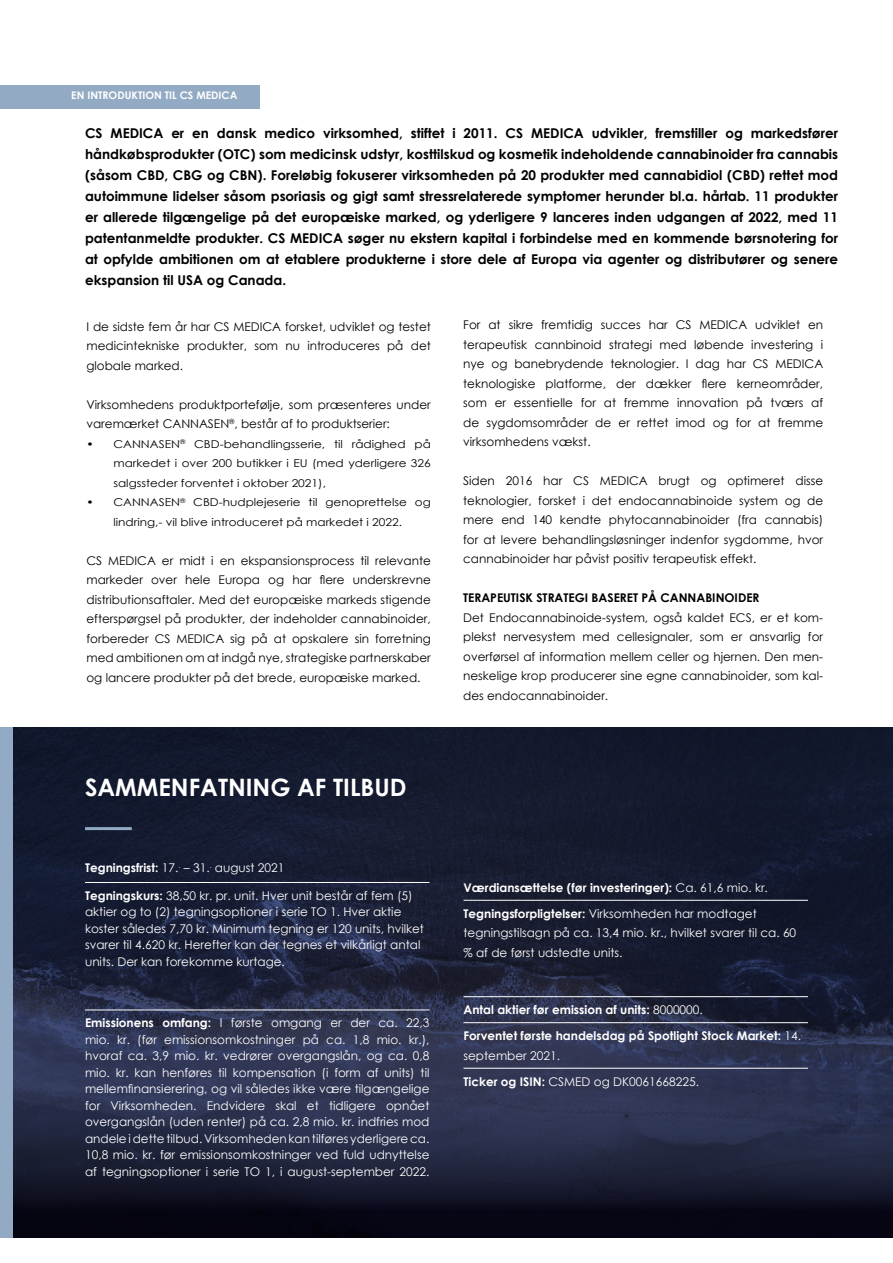
<style>
.page{position:relative;width:893px;height:1263px;background:#fff}
.page>*{position:absolute;margin:0;border:0;box-sizing:border-box;transform-origin:0 0}
.t1{font:700 24px "Century Gothic";color:#fff}
.t2{font:700 13.5px/21px "Century Gothic";color:#000;text-align:justify}
.t3{font:12px/19.5px "Century Gothic";color:#000;text-align:justify}
.t4{font:12px/16.5px "Century Gothic";color:#fff}
.t5{font:700 12px/26px "Century Gothic";color:#fff}
.t6{font:700 12px "Century Gothic";color:#000}
.t7{font:10.8px/19.5px "Century Gothic";color:#000;text-align:justify;scale:1.11 1}
.t8{font:700 10.5px "Century Gothic";color:#fff}
.s1{font-weight:700}
.s2{font-weight:400}
</style>
<div class="page">
<svg style="left:13px;top:727px;width:880px;height:510px;background:#1c2138"></svg>
<hr style="left:85px;top:882px;width:344px;height:1px;background:#fff">
<hr style="left:85px;top:1009px;width:344px;height:1px;background:#fff">
<hr style="left:463px;top:1022px;width:345px;height:1px;background:#fff">
<hr style="left:463px;top:1068px;width:345px;height:1px;background:#fff">
<hr style="left:463px;top:900px;width:345px;height:1px;background:#fff">
<hr style="left:463px;top:996px;width:345px;height:1px;background:#fff">
<div style="left:0;top:85px;width:259px;height:23px;background:#92aac3"></div>
<div style="left:0;top:727px;width:13px;height:510px;background:#92aac3"></div>
<hr style="left:85px;top:827px;width:47px;height:3px;background:#92aac3">
<p class="t8" style="left:71px;top:88px;width:168px">EN INTRODUKTION TIL CS MEDICA</p>
<p class="t2" style="left:85px;top:122px;width:755px">CS MEDICA er en dansk medico virksomhed, stiftet i 2011. CS MEDICA udvikler, fremstiller og markedsfører håndkøbsprodukter (OTC) som medicinsk udstyr, kosttilskud og kosmetik indeholdende cannabinoider fra cannabis (såsom CBD, CBG og CBN). Foreløbig fokuserer virksomheden på 20 produkter med cannabidiol (CBD) rettet mod autoimmune lidelser såsom psoriasis og gigt samt stressrelaterede symptomer herunder bl.a. hårtab. 11 produkter er allerede tilgængelige på det europæiske marked, og yderligere 9 lanceres inden udgangen af 2022, med 11 patentanmeldte produkter. CS MEDICA søger nu ekstern kapital i forbindelse med en kommende børsnotering for at opfylde ambitionen om at etablere produkterne i store dele af Europa via agenter og distributører og senere ekspansion til USA og Canada.</p>
<p class="t3" style="left:86px;top:316px;width:346px">I de sidste fem år har CS MEDICA forsket, udviklet og testet medicintekniske produkter, som nu introduceres på det globale marked.</p>
<p class="t3" style="left:86px;top:394px;width:346px">Virksomhedens produktportefølje, som præsenteres under varemærket CANNASEN<sup>®</sup>, består af to produktserier:</p>
<p class="t7" style="left:113px;top:434px;width:287px;text-indent:-27px">• CANNASEN<sup>®</sup> CBD-behandlingsserie, til rådighed på markedet i over 200 butikker i EU (med yderligere 326 salgssteder forventet i oktober 2021),</p>
<p class="t7" style="left:86px;top:492px;width:312px;text-align:center">• CANNASEN<sup>®</sup> CBD-hudplejeserie til genoprettelse og lindring,- vil blive introduceret på markedet i 2022.</p>
<p class="t3" style="left:86px;top:550px;width:346px">CS MEDICA er midt i en ekspansionsprocess til relevante markeder over hele Europa og har flere underskrevne distributionsaftaler. Med det europæiske markeds stigende efterspørgsel på produkter, der indeholder cannabinoider, forbereder CS MEDICA sig på at opskalere sin forretning med ambitionen om at indgå nye, strategiske partnerskaber og lancere produkter på det brede, europæiske marked.</p>
<h1 class="t1" style="left:85px;top:769px;width:323px">SAMMENFATNING AF TILBUD</h1>
<p class="t4" style="left:85px;top:859px;width:201px"><span class="s1">Tegningsfrist:</span> 17.<sup>.</sup> – 31.<sup>.</sup> august 2021</p>
<p class="t4" style="left:85px;top:887px;width:340px"><span class="s1">Tegningskurs:</span> 38,50 kr. pr. unit. Hver unit består af fem (5) aktier og to (2) tegningsoptioner i serie TO 1. Hver aktie koster således 7,70 kr. Minimum tegning er 120 units, hvilket svarer til 4.620 kr. Herefter kan der tegnes et vilkårligt antal units. Der kan forekomme kurtage.</p>
<p class="t4" style="left:85px;top:1015px;width:346px;text-align:justify"><span class="s1">Emissionens omfang:</span> I første omgang er der ca. 22,3 mio. kr. (før emissionsomkostninger på ca. 1,8 mio. kr.), hvoraf ca. 3,9 mio. kr. vedrører overgangslån, og ca. 0,8 mio. kr. kan henføres til kompensation (i form af units) til mellemfinansierering, og vil således ikke være tilgængelige for Virksomheden. Endvidere skal et tidligere opnået overgangslån (uden renter) på ca. 2,8 mio. kr. indfries mod andele i dette tilbud. Virksomheden kan tilføres yderligere ca.<br>10,8 mio. kr. før emissionsomkostninger ved fuld udnyttelse af tegningsoptioner i serie TO 1, i august-september 2022.</p>
<p class="t3" style="left:463px;top:315px;width:362px">For at sikre fremtidig succes har CS MEDICA udviklet en terapeutisk cannbinoid strategi med løbende investering i nye og banebrydende teknologier. I dag har CS MEDICA teknologiske platforme, der dækker flere kerneområder, som er essentielle for at fremme innovation på tværs af de sygdomsområder de er rettet imod og for at fremme virksomhedens vækst.</p>
<p class="t3" style="left:463px;top:471px;width:362px">Siden 2016 har CS MEDICA brugt og optimeret disse teknologier, forsket i det endocannabinoide system og de mere end 140 kendte phytocannabinoider (fra cannabis) for at levere behandlingsløsninger indenfor sygdomme, hvor cannabinoider har påvist positiv terapeutisk effekt.</p>
<p class="t6" style="left:463px;top:589px;width:298px">TERAPEUTISK STRATEGI BASERET PÅ CANNABINOIDER</p>
<p class="t3" style="left:463px;top:608px;width:362px">Det Endocannabinoide-system, også kaldet ECS, er et kom&shy;plekst nervesystem med cellesignaler, som er ansvarlig for overførsel af information mellem celler og hjernen. Den men&shy;neskelige krop producerer sine egne cannabinoider, som kal&shy;des endocannabinoider.</p>
<p class="t5" style="left:463px;top:874px;width:306px">Værdiansættelse (før investeringer): <span class="s2">Ca. 61,6 mio. kr.<br></span>Tegningsforpligtelser: <span class="s2">Virksomheden har modtaget</span></p>
<p class="t4" style="left:463px;top:923px;width:334px;line-height:19.5px">tegningstilsagn på ca. 13,4 mio. kr., hvilket svarer til ca. 60 % af de først udstedte units.</p>
<p class="t5" style="left:463px;top:996px;width:341px">Antal aktier før emission af units: <span class="s2">8000000.<br></span>Forventet første handelsdag på Spotlight Stock Market: <span class="s2">14.</span><sup>.</sup></p>
<p class="t4" style="left:463px;top:1042px;width:237px;line-height:26px">september 2021.<br><span class="s1">Ticker og ISIN:</span> CSMED og DK0061668225.</p>
</div>
